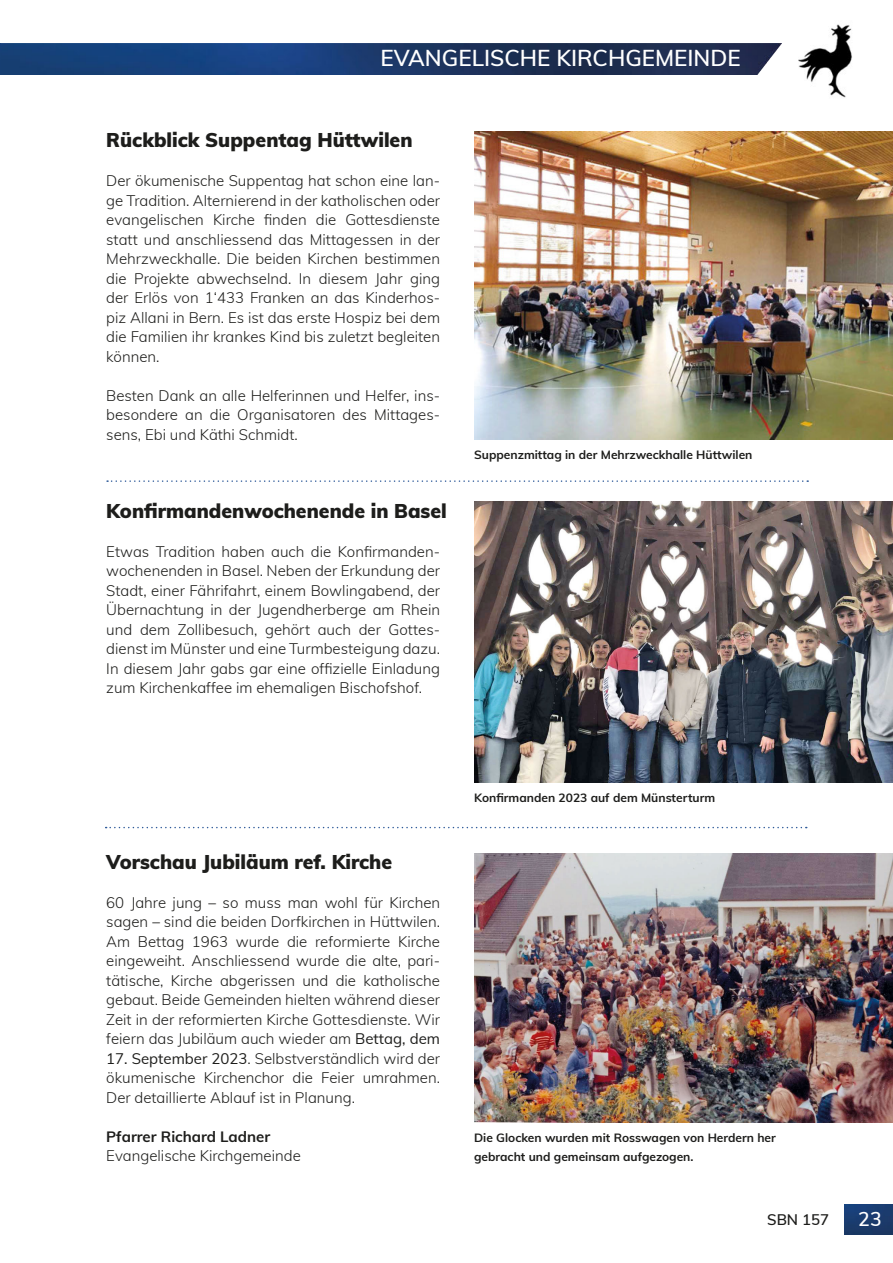
<style>
.page{position:relative;width:893px;height:1263px;background:#fff}
.page>*{position:absolute;margin:0;border:0;box-sizing:border-box;transform-origin:0 0}
.t1{font:600 22.5px "Muli";color:#fff}
.t2{font:900 19.5px "Muli";color:#1d1d1b}
.t3{font:600 19.5px "Muli";color:#fff}
.t4{font:300 15px/19.5px "Muli";color:#1d1d1b;text-align:justify}
.t5{font:700 15px "Muli";color:#1d1d1b}
.t6{font:600 15px "Muli";color:#1d1d1b}
.t7{font:700 12px/19.5px "Muli";color:#1d1d1b}
.s1{font-weight:400}
</style>
<div class="page">
<img style="left:0;top:44px;width:781px;height:30px">
<img style="left:844px;top:1205px;width:49px;height:30px">
<img style="left:798px;top:24px;width:54px;height:74px">
<img style="left:474px;top:132px;width:419px;height:308px">
<img style="left:474px;top:502px;width:419px;height:280px">
<svg style="left:107px;top:480px;width:701px;height:2px"></svg>
<svg style="left:106px;top:827px;width:701px;height:1px"></svg>
<img style="left:474px;top:853px;width:419px;height:269px">
<h1 class="t1" style="left:381px;top:42px;width:362px">EVANGELISCHE KIRCHGEMEINDE</h1>
<h2 class="t2" style="left:106px;top:126px;width:308px">Rückblick Suppentag Hüttwilen</h2>
<p class="t4" style="left:106px;top:170px;width:335px">Der ökumenische Suppentag hat schon eine lan&shy;ge Tradition. Alternierend in der katholischen oder evangelischen Kirche finden die Gottesdienste statt und anschliessend das Mittagessen in der Mehrzweckhalle. Die beiden Kirchen bestimmen die Projekte abwechselnd. In diesem Jahr ging der Erlös von 1‘433 Franken an das Kinderhos&shy;piz Allani in Bern. Es ist das erste Hospiz bei dem die Familien ihr krankes Kind bis zuletzt begleiten können.</p>
<p class="t4" style="left:106px;top:385px;width:335px">Besten Dank an alle Helferinnen und Helfer, ins&shy;besondere an die Organisatoren des Mittages&shy;sens, Ebi und Käthi Schmidt.</p>
<h2 class="t2" style="left:106px;top:496px;width:342px">Konfirmandenwochenende in Basel</h2>
<p class="t4" style="left:106px;top:541px;width:335px">Etwas Tradition haben auch die Konfirmanden&shy;wochenenden in Basel. Neben der Erkundung der Stadt, einer Fährifahrt, einem Bowlingabend, der Übernachtung in der Jugendherberge am Rhein und dem Zollibesuch, gehört auch der Gottes&shy;dienst im Münster und eine Turmbesteigung dazu.<br>In diesem Jahr gabs gar eine offizielle Einladung zum Kirchenkaffee im ehemaligen Bischofshof.</p>
<p class="t7" style="left:474px;top:444px;width:280px">Suppenzmittag in der Mehrzweckhalle Hüttwilen</p>
<h2 class="t2" style="left:106px;top:847px;width:287px">Vorschau Jubiläum ref. Kirche</h2>
<p class="t4" style="left:106px;top:892px;width:335px">60 Jahre jung – so muss man wohl für Kirchen sagen – sind die beiden Dorfkirchen in Hüttwilen.<br>Am Bettag 1963 wurde die reformierte Kirche eingeweiht. Anschliessend wurde die alte, pari&shy;tätische, Kirche abgerissen und die katholische gebaut. Beide Gemeinden hielten während dieser Zeit in der reformierten Kirche Gottesdienste. Wir feiern das Jubiläum auch wieder am <span class="s1">Bettag, dem</span></p>
<p class="t4" style="left:106px;top:1048px;width:335px"><span class="s1">17. September 2023</span>. Selbstverständlich wird der ökumenische Kirchenchor die Feier umrahmen.<br>Der detaillierte Ablauf ist in Planung.</p>
<p class="t5" style="left:106px;top:1125px;width:166px">Pfarrer Richard Ladner</p>
<p class="t4" style="left:106px;top:1145px;width:196px">Evangelische Kirchgemeinde</p>
<p class="t7" style="left:474px;top:787px;width:243px">Konfirmanden 2023 auf dem Münsterturm</p>
<p class="t7" style="left:474px;top:1127px;width:303px">Die Glocken wurden mit Rosswagen von Herdern her gebracht und gemeinsam aufgezogen.</p>
<p class="t6" style="left:767px;top:1209px;width:64px">SBN 157</p>
<h2 class="t3" style="left:858px;top:1205px;width:25px">23</h2>
</div>
